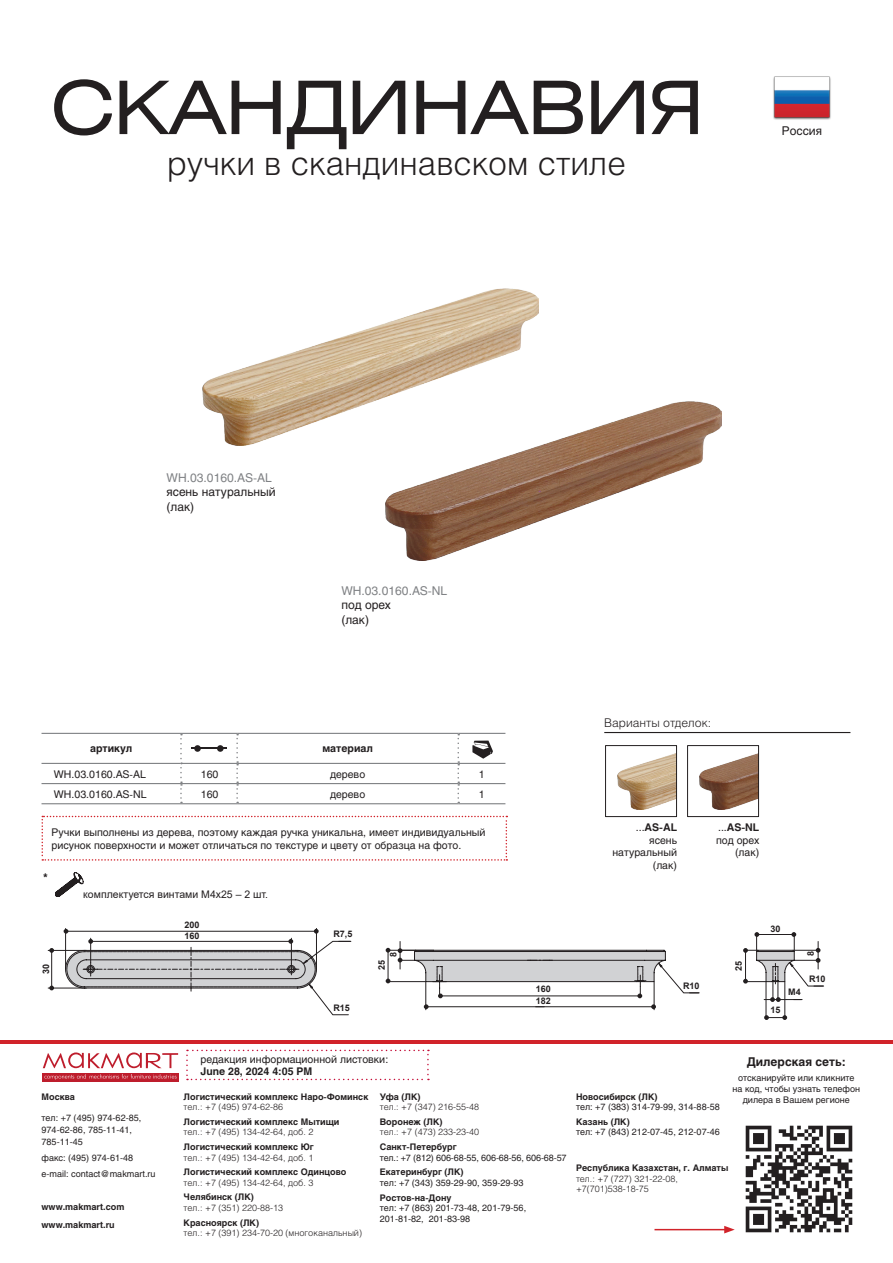
<style>
.page{position:relative;width:893px;height:1263px;background:#fff}
.page>*{position:absolute;margin:0;border:0;box-sizing:border-box;transform-origin:0 0}
.t1{font:73.5px "Helios Ext";letter-spacing:-.02em;color:#231f20}
.articul{font:300 33px "Helios";color:#231f20}
.t2{font:12px "Helios";color:#231f20}
.t3{font:12px "Helios";color:#808285}
.articul-2{font:300 12px "Helios";color:#231f20}
.t4{font:700 12px "Helios";color:#231f20}
.t5{font:10.5px/12.6px "Helios";color:#231f20}
.артикул_в_таблице{font:700 10.5px "Helios";color:#231f20}
.t6{font:10.5px "Arial";color:#231f20}
.t7{font:9px/12px "Helios";color:#231f20}
.t8{font:700 9px/17.5px "Helios";color:#231f20}
.t9{font:300 9px/10.5px "Helios";color:#231f20}
.схемы{font:700 9px "Arial";color:#231f20}
.s1{font-weight:400}
</style>
<div class="page">
<hr style="left:0;top:1040px;width:893px;height:3px;background:#d1232a">
<img style="left:745px;top:1125px;width:108px;height:108px">
<div style="left:43px;top:1073px;width:136px;height:8px;background:#be1d2c"></div>
<svg style="left:44px;top:1074px;width:133px;height:6px"></svg>
<svg style="left:43px;top:1052px;width:135px;height:16px"></svg>
<hr style="left:654px;top:1229px;width:72px;height:1px;background:#d1232a">
<svg style="left:724px;top:1226px;width:11px;height:7px"></svg>
<svg style="left:186px;top:1050px;width:243px;height:30px"></svg>
<hr style="left:42px;top:733px;width:139px;height:1px;background:#808285">
<hr style="left:181px;top:733px;width:56px;height:1px;background:#808285">
<hr style="left:42px;top:763px;width:138px;height:1px;background:#808285">
<hr style="left:182px;top:763px;width:55px;height:1px;background:#808285">
<hr style="left:237px;top:733px;width:221px;height:1px;background:#808285">
<hr style="left:237px;top:763px;width:221px;height:1px;background:#808285">
<hr style="left:458px;top:733px;width:47px;height:1px;background:#808285">
<hr style="left:458px;top:763px;width:47px;height:1px;background:#808285">
<svg style="left:457px;top:734px;width:2px;height:69px"></svg>
<hr style="left:458px;top:783px;width:47px;height:1px;background:#808285">
<hr style="left:458px;top:803px;width:47px;height:1px;background:#808285">
<hr style="left:237px;top:783px;width:221px;height:1px;background:#808285">
<hr style="left:237px;top:803px;width:221px;height:1px;background:#808285">
<svg style="left:180px;top:734px;width:2px;height:69px"></svg>
<svg style="left:236px;top:734px;width:2px;height:69px"></svg>
<hr style="left:42px;top:783px;width:139px;height:1px;background:#808285">
<hr style="left:181px;top:783px;width:56px;height:1px;background:#808285">
<hr style="left:42px;top:803px;width:139px;height:1px;background:#808285">
<hr style="left:181px;top:803px;width:56px;height:1px;background:#808285">
<div style="left:217px;top:745px;width:7px;height:7px;background:#231f20;border-radius:50%"></div>
<svg style="left:194px;top:745px;width:7px;height:7px"></svg>
<hr style="left:192px;top:748px;width:35px;height:1px;background:#231f20">
<svg style="left:472px;top:740px;width:21px;height:19px"></svg>
<hr style="left:604px;top:732px;width:246px;height:1px;background:#231f20">
<img style="left:617px;top:753px;width:58px;height:56px">
<div style="left:605px;top:745px;width:72px;height:72px;border:1px solid #231f20"></div>
<img style="left:700px;top:753px;width:57px;height:57px">
<div style="left:687px;top:745px;width:72px;height:72px;border:1px solid #231f20"></div>
<svg style="left:55px;top:872px;width:28px;height:25px"></svg>
<img style="left:203px;top:288px;width:335px;height:157px">
<img style="left:386px;top:402px;width:335px;height:158px">
<hr style="left:51px;top:950px;width:1px;height:38px;background:#231f20">
<svg style="left:49px;top:985px;width:5px;height:5px"></svg>
<svg style="left:49px;top:948px;width:5px;height:5px"></svg>
<hr style="left:48px;top:988px;width:38px;height:1px;background:#231f20">
<hr style="left:48px;top:950px;width:38px;height:1px;background:#231f20">
<hr style="left:316px;top:928px;width:1px;height:41px;background:#231f20">
<hr style="left:65px;top:928px;width:1px;height:41px;background:#231f20">
<svg style="left:64px;top:929px;width:760px;height:91px"></svg>
<svg style="left:42px;top:816px;width:465px;height:45px"></svg>
<img style="left:773px;top:76px;width:58px;height:44px">
<p class="t1" style="left:51px;top:64px;width:655px">СКАНДИНАВИЯ</p>
<p class="articul" style="left:167px;top:143px;width:460px">ручки в скандинавском стиле</p>
<p class="t2" style="left:782px;top:123px;width:42px">Россия</p>
<p class="t3" style="left:167px;top:470px;width:107px">WH.03.0160.AS-AL</p>
<p class="t2" style="left:167px;top:485px;width:111px">ясень натуральный</p>
<p class="t2" style="left:167px;top:499px;width:29px">(лак)</p>
<p class="t3" style="left:341px;top:584px;width:107px">WH.03.0160.AS-NL</p>
<p class="t2" style="left:341px;top:598px;width:51px">под орех</p>
<p class="t2" style="left:341px;top:612px;width:29px">(лак)</p>
<p class="артикул_в_таблице" style="left:90px;top:743px;width:44px">артикул</p>
<p class="артикул_в_таблице" style="left:322px;top:743px;width:52px">материал</p>
<p class="t5" style="left:54px;top:767px;width:94px">WH.03.0160.AS-AL</p>
<p class="t5" style="left:201px;top:767px;width:19px">160</p>
<p class="t5" style="left:330px;top:767px;width:37px">дерево</p>
<p class="t5" style="left:479px;top:767px;width:7px">1</p>
<p class="t5" style="left:54px;top:788px;width:94px">WH.03.0160.AS-NL</p>
<p class="t5" style="left:201px;top:788px;width:19px">160</p>
<p class="t5" style="left:330px;top:788px;width:37px">дерево</p>
<p class="t5" style="left:479px;top:788px;width:7px">1</p>
<p class="t5" style="left:52px;top:826px;width:436px">Ручки выполнены из дерева, поэтому каждая ручка уникальна, имеет индивидуальный рисунок поверхности и может отличаться по текстуре и цвету от образца на фото.</p>
<p class="t4" style="left:43px;top:870px;width:6px">*</p>
<p class="схемы" style="left:40px;top:974px;width:12px;rotate:-90deg">30</p>
<p class="t6" style="left:83px;top:887px;width:186px">комплектуется винтами М4х25 – 2 шт.</p>
<p class="схемы" style="left:184px;top:919px;width:17px">200</p>
<p class="схемы" style="left:184px;top:929px;width:17px">160</p>
<p class="схемы" style="left:333px;top:928px;width:21px">R7,5</p>
<p class="схемы" style="left:333px;top:1001px;width:18px">R15</p>
<p class="схемы" style="left:387px;top:957px;width:7px;rotate:-90deg">8</p>
<p class="схемы" style="left:375px;top:970px;width:12px;rotate:-90deg">25</p>
<p class="схемы" style="left:536px;top:982px;width:17px">160</p>
<p class="схемы" style="left:536px;top:994px;width:17px">182</p>
<p class="articul-2" style="left:604px;top:716px;width:108px">Варианты отделок:</p>
<p class="артикул_в_таблице" style="left:636px;top:821px;width:43px"><span class="s1">...</span>AS-AL</p>
<p class="t5" style="left:649px;top:833px;width:29px">ясень</p>
<p class="t5" style="left:612px;top:846px;width:66px">натуральный</p>
<p class="t5" style="left:653px;top:859px;width:26px">(лак)</p>
<p class="артикул_в_таблице" style="left:718px;top:821px;width:43px"><span class="s1">...</span>AS-NL</p>
<p class="t5" style="left:716px;top:833px;width:45px">под орех</p>
<p class="t5" style="left:735px;top:846px;width:26px">(лак)</p>
<p class="схемы" style="left:683px;top:980px;width:18px">R10</p>
<p class="схемы" style="left:732px;top:971px;width:12px;rotate:-90deg">25</p>
<p class="схемы" style="left:770px;top:923px;width:12px">30</p>
<p class="схемы" style="left:770px;top:1003px;width:12px">15</p>
<p class="схемы" style="left:804px;top:956px;width:7px;rotate:-90deg">8</p>
<p class="схемы" style="left:788px;top:985px;width:14px">M4</p>
<p class="схемы" style="left:809px;top:973px;width:18px">R10</p>
<p class="t8" style="left:42px;top:1087px;width:35px">Москва</p>
<p class="t7" style="left:42px;top:1111px;width:101px">тел: +7 (495) 974-62-85,<br>974-62-86, 785-11-41,<br>785-11-45</p>
<p class="t7" style="left:42px;top:1149px;width:116px;line-height:16.2px">факс: (495) 974-61-48 e-mail: contact@makmart.ru</p>
<p class="t8" style="left:42px;top:1198px;width:84px">www.makmart.com www.makmart.ru</p>
<p class="t5" style="left:200px;top:1052px;width:189px">редакция информационной листовки:</p>
<p class="артикул_в_таблице" style="left:200px;top:1065px;width:113px">June 28, 2024 4:05 PM</p>
<p class="t8" style="left:184px;top:1087px;width:186px">Логистический комплекс Наро-Фоминск</p>
<p class="t9" style="left:184px;top:1101px;width:101px">тел.: +7 (495) 974-62-86</p>
<p class="t8" style="left:184px;top:1113px;width:157px">Логистический комплекс Мытищи</p>
<p class="t9" style="left:184px;top:1127px;width:131px">тел.: +7 (495) 134-42-64, доб. 2</p>
<p class="t8" style="left:184px;top:1138px;width:132px">Логистический комплекс Юг</p>
<p class="t9" style="left:184px;top:1152px;width:131px">тел.: +7 (495) 134-42-64, доб. 1</p>
<p class="t8" style="left:184px;top:1163px;width:164px">Логистический комплекс Одинцово</p>
<p class="t9" style="left:184px;top:1177px;width:131px">тел.: +7 (495) 134-42-64, доб. 3</p>
<p class="t8" style="left:184px;top:1188px;width:72px">Челябинск (ЛК)</p>
<p class="t9" style="left:184px;top:1202px;width:101px">тел.: +7 (351) 220-88-13</p>
<p class="t8" style="left:184px;top:1213px;width:77px">Красноярск (ЛК)</p>
<p class="t9" style="left:184px;top:1227px;width:180px">тел.: +7 (391) 234-70-20 (многоканальный)</p>
<p class="t8" style="left:380px;top:1087px;width:42px">Уфа (ЛК)</p>
<p class="t9" style="left:380px;top:1101px;width:101px">тел.: +7 (347) 216-55-48</p>
<p class="t8" style="left:380px;top:1113px;width:64px">Воронеж (ЛК)</p>
<p class="t9" style="left:380px;top:1127px;width:101px">тел.: +7 (473) 233-23-40</p>
<p class="t8" style="left:380px;top:1138px;width:78px">Санкт-Петербург</p>
<p class="t7" style="left:380px;top:1151px;width:188px">тел.: +7 (812) 606-68-55, 606-68-56, 606-68-57</p>
<p class="t8" style="left:380px;top:1163px;width:85px">Екатеринбург (ЛК)</p>
<p class="t7" style="left:380px;top:1176px;width:145px">тел: +7 (343) 359-29-90, 359-29-93</p>
<p class="t8" style="left:380px;top:1188px;width:73px">Ростов-на-Дону</p>
<p class="t7" style="left:380px;top:1202px;width:148px;line-height:10.5px">тел: +7 (863) 201-73-48, 201-79-56,<br>201-81-82, 201-83-98</p>
<h3 class="t4" style="left:747px;top:1055px;width:101px">Дилерская сеть:</h3>
<p class="t7" style="left:733px;top:1073px;width:129px;line-height:10.8px;text-align:center">отсканируйте или кликните на код, чтобы узнать телефон</p>
<p class="t8" style="left:576px;top:1087px;width:83px">Новосибирск (ЛК)</p>
<p class="t7" style="left:576px;top:1101px;width:145px">тел: +7 (383) 314-79-99, 314-88-58</p>
<p class="t8" style="left:576px;top:1113px;width:55px">Казань (ЛК)</p>
<p class="t7" style="left:576px;top:1126px;width:145px">тел: +7 (843) 212-07-45, 212-07-46</p>
<p class="t8" style="left:576px;top:1159px;width:154px">Республика Казахстан, г. Алматы</p>
<p class="t9" style="left:576px;top:1173px;width:103px">тел.: +7 (727) 321-22-08, +7(701)538-18-75</p>
<p class="t7" style="left:743px;top:1094px;width:109px">дилера в Вашем регионе</p>
</div>
